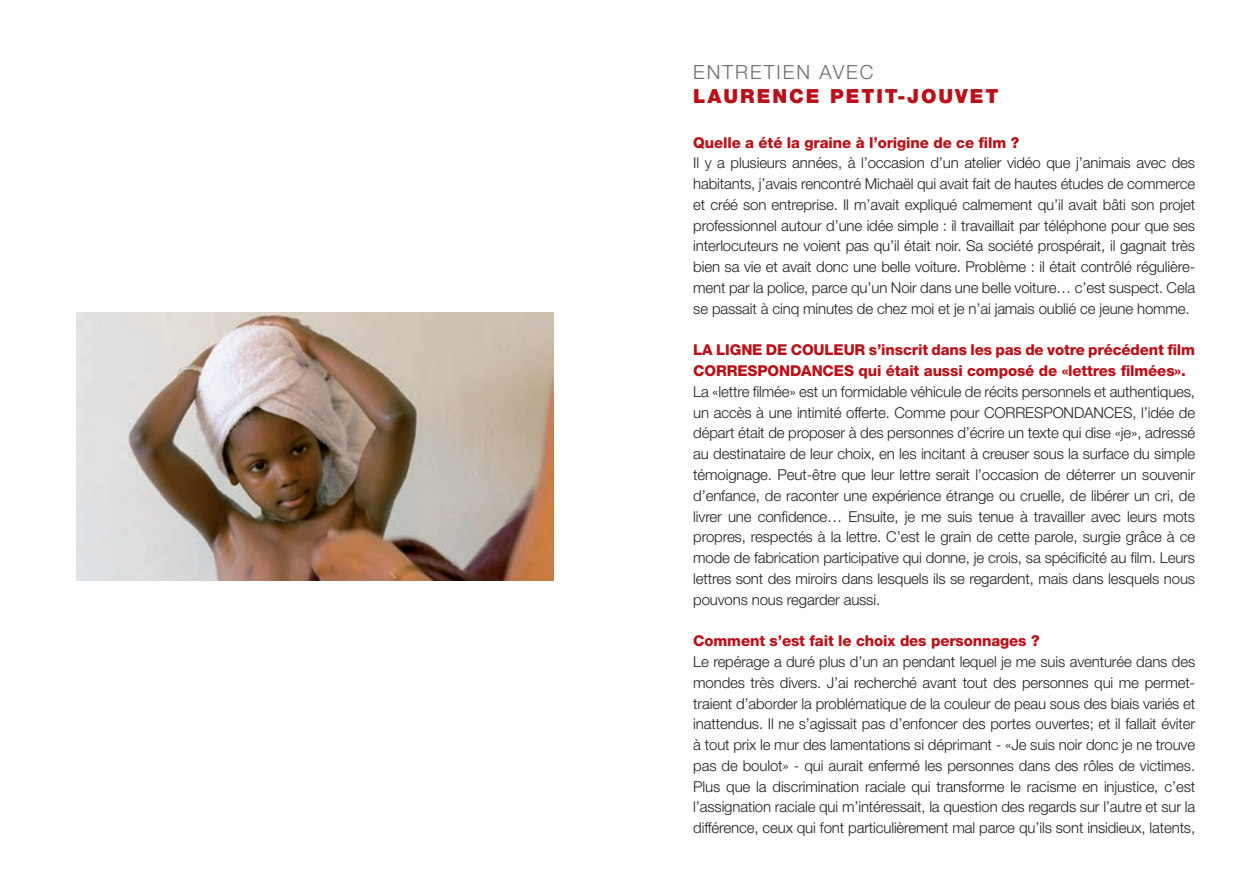
<style>
.page{position:relative;width:1259px;height:893px;background:#fff}
.page>*{position:absolute;margin:0;border:0;box-sizing:border-box;transform-origin:0 0}
.t1{font:900 19.5px "Helvetica Neue";letter-spacing:.1em;color:#bb1018}
.t2{font:300 19.5px "Helvetica Neue";color:#6c6d70}
.t3{font:300 15px/20.9px "Helvetica Neue";letter-spacing:-.01em;color:#231f20;text-align:justify}
.t4{font:800 15px/20.9px "Helvetica Neue";letter-spacing:-.01em;color:#bb1018}
</style>
<div class="page">
<img style="left:76px;top:312px;width:477px;height:269px">
<h1 class="t2" style="left:693px;top:60px;width:28px">Entretien</h1>
<h1 class="t2" style="left:819px;top:60px;width:15px">avec</h1>
<h1 class="t1" style="left:693px;top:85px;width:307px">LAURENCE PETIT-JOUVET</h1>
<p class="t4" style="left:693px;top:132px;width:328px">Quelle a été la graine à l’origine de ce film ?</p>
<p class="t3" style="left:693px;top:152px;width:503px">Il y a plusieurs années, à l’occasion d’un atelier vidéo que j’animais avec des habitants, j’avais rencontré Michaël qui avait fait de hautes études de commerce et créé son entreprise. Il m’avait expliqué calmement qu’il avait bâti son projet professionnel autour d’une idée simple : il travaillait par téléphone pour que ses interlocuteurs ne voient pas qu’il était noir. Sa société prospérait, il gagnait très bien sa vie et avait donc une belle voiture. Problème : il était contrôlé régulière&shy;ment par la police, parce qu’un Noir dans une belle voiture… c’est suspect. Cela se passait à cinq minutes de chez moi et je n’ai jamais oublié ce jeune homme.</p>
<p class="t4" style="left:693px;top:340px;width:503px">LA LIGNE DE COULEUR s’inscrit dans les pas de votre précédent film<br>CORRES</p>
<p class="t4" style="left:757px;top:360px;width:430px">PONDANCES qui était aussi composé de «lettres filmées».</p>
<p class="t3" style="left:693px;top:381px;width:503px">La «lettre filmée» est un formidable véhicule de récits personnels et authentiques, un accès à une intimité offerte. Comme pour CORRESPONDANCES, l’idée de départ était de proposer à des personnes d’écrire un texte qui dise «je», adressé au destinataire de leur choix, en les incitant à creuser sous la surface du simple témoignage. Peut-être que leur lettre serait l’occasion de déterrer un souvenir d’enfance, de raconter une expérience étrange ou cruelle, de libérer un cri, de livrer une confidence… Ensuite, je me suis tenue à travailler avec leurs mots propres, respectés à la lettre. C’est le grain de cette parole, surgie grâce à ce mode de fabrication participative qui donne, je crois, sa spécificité au film. Leurs lettres sont des miroirs dans lesquels ils se regardent, mais dans lesquels nous pouvons nous regarder aussi.</p>
<p class="t4" style="left:693px;top:630px;width:348px">Comment s’est fait le choix des personnages ?</p>
<p class="t3" style="left:693px;top:651px;width:503px">Le repérage a duré plus d’un an pendant lequel je me suis aventurée dans des mondes très divers. J’ai recherché avant tout des personnes qui me permet&shy;traient d’aborder la problématique de la couleur de peau sous des biais variés et inattendus. Il ne s’agissait pas d’enfoncer des portes ouvertes; et il fallait éviter à tout prix le mur des lamentations si déprimant - «Je suis noir donc je ne trouve pas de boulot» - qui aurait enfermé les personnes dans des rôles de victimes.<br>Plus que la discrimination raciale qui transforme le racisme en injustice, c’est l’assignation raciale qui m’intéressait, la question des regards sur l’autre et sur la différence, ceux qui font particulièrement mal parce qu’ils sont insidieux, latents,</p>
</div>
